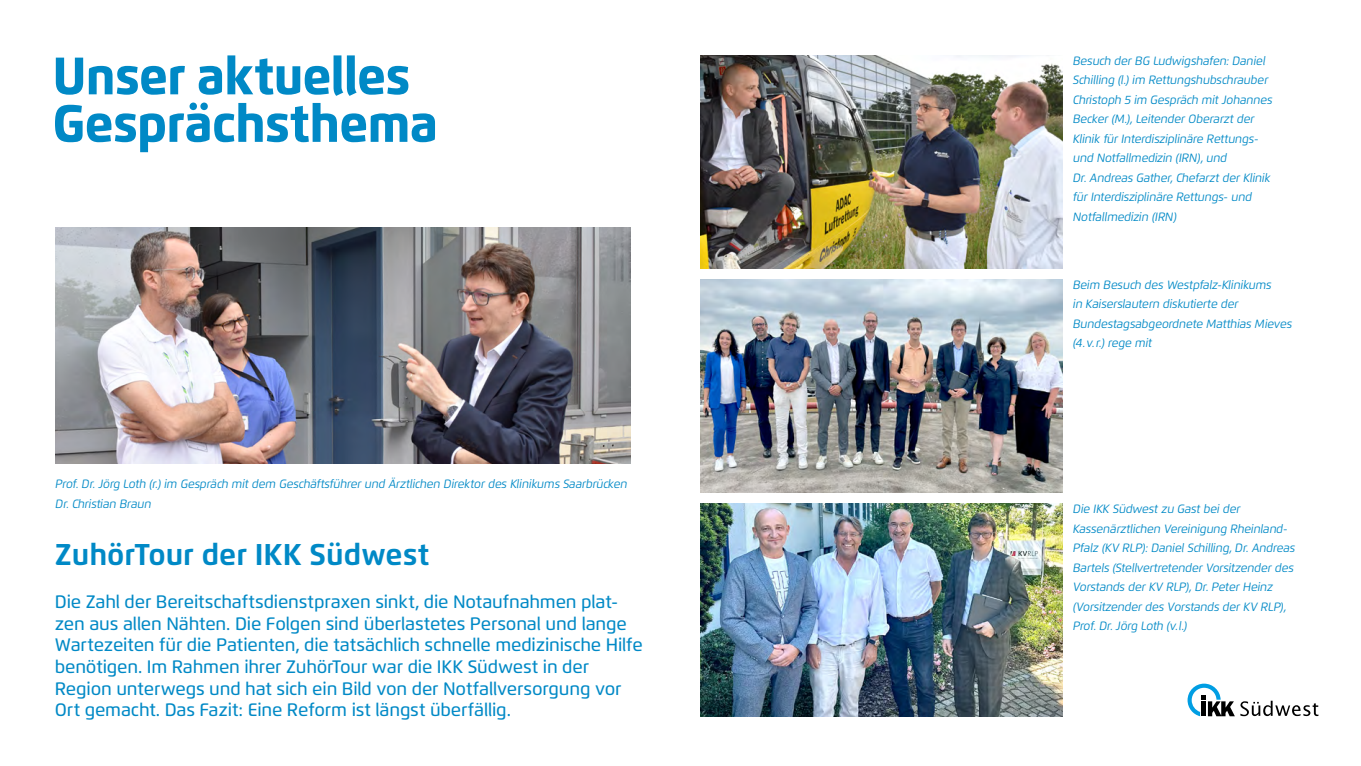
<style>
.page{position:relative;width:1361px;height:766px;background:#fff}
.page>*{position:absolute;margin:0;border:0;box-sizing:border-box;transform-origin:0 0}
.t1{font:800 52.5px/47.5px "Flexo";letter-spacing:-.02em;color:#0089c6}
.t2{font:700 30px "Flexo";color:#0089c6}
.t3{font:500 18px/21.6px "Flexo";letter-spacing:-.01em;color:#0089c6}
.t4{font:italic 12px/19.5px "Flexo";letter-spacing:-.01em;color:#0089c6}
</style>
<div class="page">
<svg style="left:1187px;top:683px;width:131px;height:33px"></svg>
<img style="left:56px;top:228px;width:575px;height:235px">
<img style="left:701px;top:55px;width:361px;height:213px">
<img style="left:701px;top:279px;width:361px;height:213px">
<img style="left:701px;top:503px;width:361px;height:213px">
<h1 class="t1" style="left:52px;top:52px;width:387px">Unser aktuelles<br>Gesprächsthema</h1>
<p class="t4" style="left:55px;top:474px;width:573px">Prof. Dr. Jörg Loth (r.) im Gespräch mit dem Geschäftsführer und Ärztlichen Direktor des Klinikums Saarbrücken<br>Dr. Christian Braun</p>
<h2 class="t2" style="left:55px;top:536px;width:376px">ZuhörTour der IKK Südwest</h2>
<p class="t3" style="left:55px;top:590px;width:589px">Die Zahl der Bereitschaftsdienstpraxen sinkt, die Notaufnahmen plat&shy;zen aus allen Nähten. Die Folgen sind überlastetes Personal und lange Wartezeiten für die Patienten, die tatsächlich schnelle medizinische Hilfe benötigen. Im Rahmen ihrer ZuhörTour war die IKK Südwest in der Region unterwegs und hat sich ein Bild von der Notfallversorgung vor Ort gemacht. Das Fazit: Eine Reform ist längst überfällig.</p>
<p class="t4" style="left:1073px;top:51px;width:201px">Besuch der BG Ludwigshafen: Daniel Schilling (l.) im Rettungshubschrauber Christoph 5 im Gespräch mit Johannes Becker (M.), Leitender Oberarzt der Klinik für Interdisziplinäre Rettungs&shy;und Notfallmedizin (IRN), und<br>Dr. Andreas Gather, Chefarzt der Klinik für Interdisziplinäre Rettungs- und Notfallmedizin (IRN)</p>
<p class="t4" style="left:1073px;top:275px;width:221px">Beim Besuch des Westpfalz-Klinikums<br>in Kaiserslautern diskutierte der Bundestagsabgeordnete Matthias Mieves (4.v.r.) rege mit</p>
<p class="t4" style="left:1073px;top:499px;width:224px">Die IKK Südwest zu Gast bei der Kassenärztlichen Vereinigung Rheinland-Pfalz (KV RLP): Daniel Schilling, Dr. Andreas Bartels (Stellvertretender Vorsitzender des Vorstands der KV RLP), Dr. Peter Heinz (Vorsitzender des Vorstands der KV RLP), Prof. Dr. Jörg Loth (v.l.)</p>
</div>
